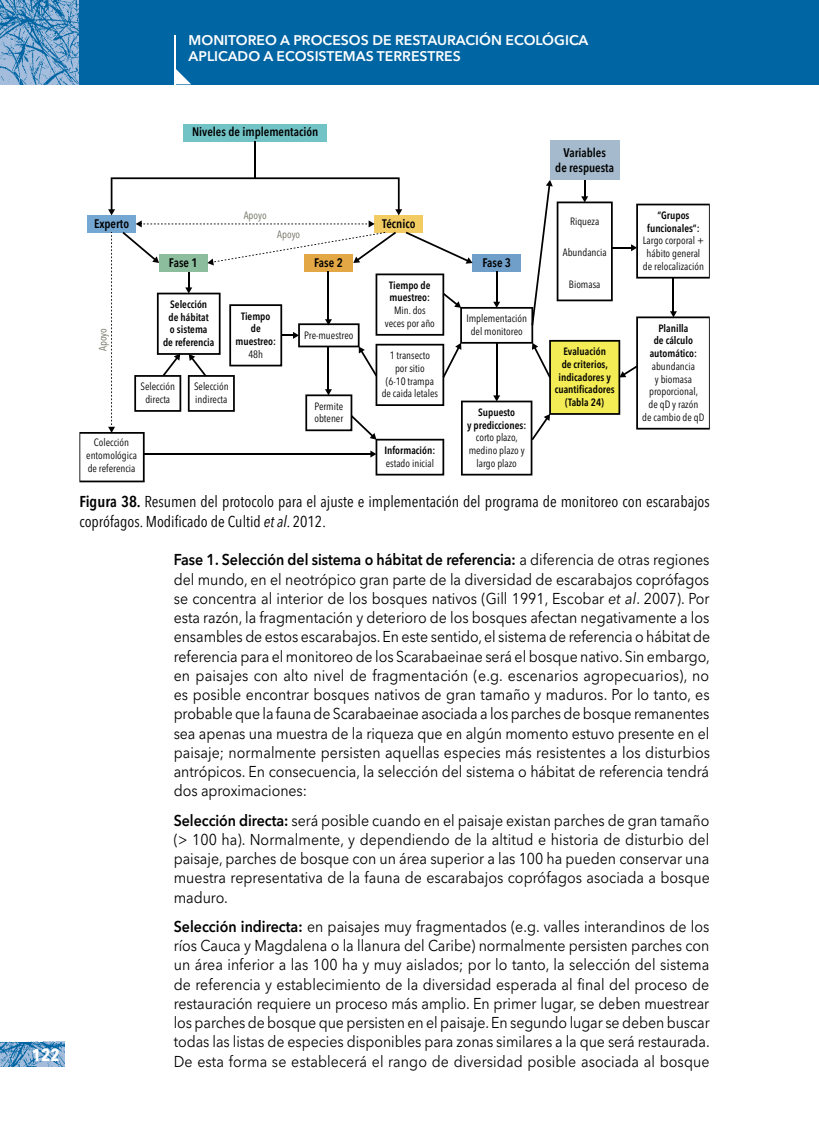
<style>
.page{position:relative;width:819px;height:1141px;background:#fff}
.page>*{position:absolute;margin:0;border:0;box-sizing:border-box;transform-origin:0 0}
.t1{font:700 condensed 17.5px "Avenir Next LT Pro";color:#fff}
.t2{font:15.75px/19.2px "Avenir Next LT Pro";letter-spacing:.005em;color:#000;text-align:justify;scale:.9 1}
.t3{font:condensed 15.75px/19.2px "Avenir Next LT Pro";color:#000}
.t4{font:600 14px/15.8px "Avenir Next LT Pro";color:#fff}
.t5{font:600 condensed 12.42px/14.9px "Avenir Next LT Pro";color:#000;text-align:center}
.t6{font:condensed 10.67px/12.8px "Avenir Next LT Pro";color:#000;text-align:center}
.t7{font:600 condensed 10.67px/12.8px "Avenir Next LT Pro";color:#000;text-align:center}
.t8{font:condensed 10.67px "Avenir Next LT Pro";color:#6e6d5e}
.t9{font:condensed 10.5px "Avenir Next LT Pro";color:#6e6d5e}
.s1{font-weight:600}
.s2{font-style:italic}
</style>
<div class="page">
<img style="left:0;top:1042px;width:64px;height:25px">
<img style="left:0;top:0;width:79px;height:84px">
<div style="left:79px;top:0;width:740px;height:84px;background:#0065a3"></div>
<svg style="left:175px;top:69px;width:16px;height:15px"></svg>
<hr style="left:174px;top:35px;width:1px;height:49px;background:#fff">
<div style="left:550px;top:141px;width:69px;height:39px;background:#a5bacc"></div>
<div style="left:183px;top:124px;width:144px;height:17px;background:#72c3c6"></div>
<hr style="left:254px;top:141px;width:2px;height:37px;background:#000">
<svg style="left:79px;top:177px;width:630px;height:305px"></svg>
<p class="t4" style="left:189px;top:32px;width:401px">MONITOREO A PROCESOS DE RESTAURACIÓN ECOLÓGICA<br>APLICADO A ECOSISTEMAS TERRESTRES</p>
<p class="t1" style="left:32px;top:1044px;width:29px">122</p>
<p class="t5" style="left:94px;top:216px;width:37px">Experto</p>
<p class="t5" style="left:192px;top:124px;width:128px">Niveles de implementación</p>
<p class="t8" style="left:244px;top:208px;width:24px">Apoyo</p>
<p class="t8" style="left:277px;top:228px;width:24px">Apoyo</p>
<p class="t5" style="left:382px;top:216px;width:35px">Técnico</p>
<p class="t5" style="left:169px;top:255px;width:30px">Fase 1</p>
<p class="t5" style="left:314px;top:255px;width:30px">Fase 2</p>
<p class="t5" style="left:482px;top:255px;width:30px">Fase 3</p>
<p class="t9" style="left:96px;top:351px;width:25px;rotate:-90deg">Apoyo</p>
<p class="t7" style="left:163px;top:298px;width:53px">Selección<br>de hábitat<br>o sistema<br>de referencia</p>
<p class="t7" style="left:235px;top:309px;width:42px">Tiempo de muestreo:</p>
<p class="t6" style="left:248px;top:347px;width:16px">48h</p>
<p class="t6" style="left:140px;top:380px;width:36px">Selección directa</p>
<p class="t6" style="left:194px;top:380px;width:36px;text-align:left">Selección indirecta</p>
<p class="t6" style="left:86px;top:436px;width:52px">Colección entomológica de referencia</p>
<p class="t6" style="left:304px;top:328px;width:51px">Pre-muestreo</p>
<p class="t6" style="left:314px;top:400px;width:30px;text-align:left">Permite obtener</p>
<p class="t7" style="left:389px;top:279px;width:43px;text-align:left">Tiempo de muestreo:</p>
<p class="t6" style="left:385px;top:304px;width:51px">Min. dos veces por año</p>
<p class="t6" style="left:381px;top:349px;width:58px">1 transecto<br>por sitio<br>(6-10 trampa de caida letales</p>
<p class="t7" style="left:384px;top:444px;width:52px">Información:</p>
<p class="t6" style="left:386px;top:457px;width:50px">estado inicial</p>
<p class="t6" style="left:466px;top:312px;width:62px">Implementación del monitoreo</p>
<p class="t7" style="left:467px;top:406px;width:61px">Supuesto<br>y predicciones:</p>
<p class="t6" style="left:468px;top:431px;width:58px">corto plazo, medino plazo y largo plazo</p>
<p class="t5" style="left:555px;top:145px;width:60px">Variables<br>de respuesta</p>
<p class="t6" style="left:570px;top:214px;width:31px">Riqueza</p>
<p class="t6" style="left:562px;top:246px;width:45px">Abundancia</p>
<p class="t6" style="left:569px;top:278px;width:33px">Biomasa</p>
<p class="t7" style="left:554px;top:345px;width:62px">Evaluación<br>de criterios, indicadores y cuantificadores (Tabla 24)</p>
<p class="t7" style="left:647px;top:209px;width:54px">“Grupos funcionales”:</p>
<p class="t6" style="left:643px;top:234px;width:63px">Largo corporal + hábito general de relocalización</p>
<p class="t7" style="left:649px;top:322px;width:49px">Planilla<br>de cálculo automático:</p>
<p class="t6" style="left:642px;top:360px;width:64px">abundancia<br>y biomasa proporcional,<br>de qD y razón<br>de cambio de qD</p>
<p class="t3" style="left:79px;top:492px;width:632px"><span class="s1">Figura 38.</span> Resumen del protocolo para el ajuste e implementación del programa de monitoreo con escarabajos coprófagos. Modificado de Cultid <span class="s2">et al</span>. 2012.</p>
<p class="t2" style="left:174px;top:550px;width:597px"><span class="s1">Fase 1. Selección del sistema o hábitat de referencia:</span> a diferencia de otras regiones del mundo, en el neotrópico gran parte de la diversidad de escarabajos coprófagos se concentra al interior de los bosques nativos (Gill 1991, Escobar <span class="s2">et al</span>. 2007). Por esta razón, la fragmentación y deterioro de los bosques afectan negativamente a los ensambles de estos escarabajos. En este sentido, el sistema de referencia o hábitat de referencia para el monitoreo de los Scarabaeinae será el bosque nativo. Sin embargo, en paisajes con alto nivel de fragmentación (e.g. escenarios agropecuarios), no es posible encontrar bosques nativos de gran tamaño y maduros. Por lo tanto, es probable que la fauna de Scarabaeinae asociada a los parches de bosque remanentes sea apenas una muestra de la riqueza que en algún momento estuvo presente en el paisaje; normalmente persisten aquellas especies más resistentes a los disturbios antrópicos. En consecuencia, la selección del sistema o hábitat de referencia tendrá dos aproximaciones:</p>
<p class="t2" style="left:174px;top:810px;width:597px"><span class="s1">Selección directa:</span> será posible cuando en el paisaje existan parches de gran tamaño (&gt; 100 ha). Normalmente, y dependiendo de la altitud e historia de disturbio del paisaje, parches de bosque con un área superior a las 100 ha pueden conservar una muestra representativa de la fauna de escarabajos coprófagos asociada a bosque maduro.</p>
<p class="t2" style="left:174px;top:917px;width:597px"><span class="s1">Selección indirecta:</span> en paisajes muy fragmentados (e.g. valles interandinos de los ríos Cauca y Magdalena o la llanura del Caribe) normalmente persisten parches con un área inferior a las 100 ha y muy aislados; por lo tanto, la selección del sistema de referencia y establecimiento de la diversidad esperada al final del proceso de restauración requiere un proceso más amplio. En primer lugar, se deben muestrear los parches de bosque que persisten en el paisaje. En segundo lugar se deben buscar todas las listas de especies disponibles para zonas similares a la que será restaurada.<br>De esta forma se establecerá el rango de diversidad posible asociada al bosque</p>
</div>
